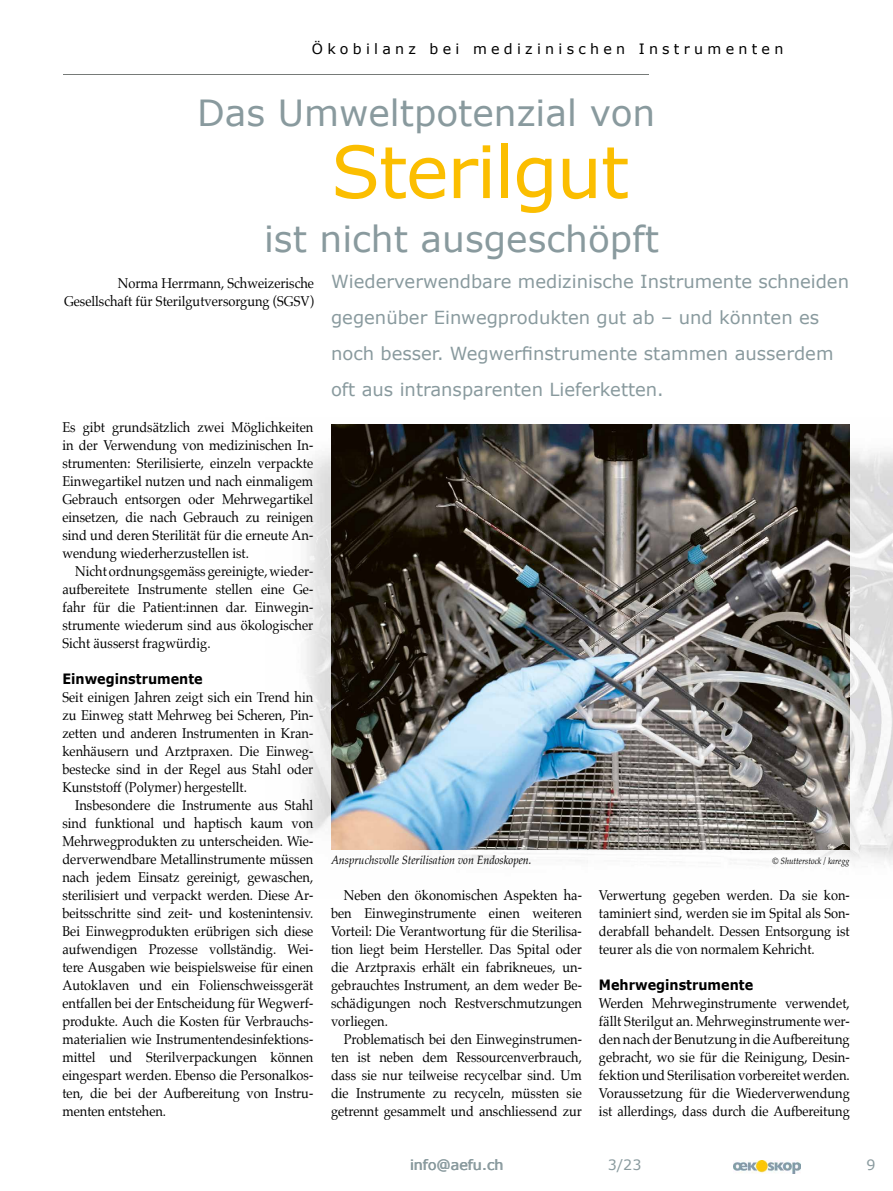
<style>
.page{position:relative;width:893px;height:1191px;background:#fff}
.page>*{position:absolute;margin:0;border:0;box-sizing:border-box;transform-origin:0 0}
.t1{font:72px "Verdana";letter-spacing:-.02em;color:#fbbe00}
.t2{font:36px "Verdana";color:#899a9e}
.t3{font:18px/36px "Verdana";color:#899a9e}
.t4{font:14.25px/18px "Palatino";color:#000;text-align:justify;scale:.9 1}
.t5{font:14.25px/18px "Palatino";color:#000;text-align:justify;scale:.91 1}
.t6{font:14.25px "Verdana";letter-spacing:.3em;color:#000}
.t7{font:700 14.25px "Verdana";color:#000;scale:.9 1}
.t8{font:14.25px "Verdana";color:#899a9e}
.t9{font:italic 12px "Palatino";color:#000;scale:.9 1}
.t10{font:italic 9px "Palatino";color:#000;scale:.9 1}
</style>
<div class="page">
<img style="left:733px;top:1160px;width:67px;height:13px">
<img style="left:304px;top:424px;width:589px;height:441px">
<hr style="left:63px;top:74px;width:585px;height:1px;background:#767a78">
<img style="left:331px;top:425px;width:519px;height:424px">
<p class="t6" style="left:312px;top:40px;width:473px">Ökobilanz bei medizinischen Instrumenten</p>
<h2 class="t2" style="left:197px;top:90px;width:460px">Das Umweltpotenzial von</h2>
<h1 class="t1" style="left:331px;top:126px;width:300px">Sterilgut</h1>
<h2 class="t2" style="left:264px;top:216px;width:397px">ist nicht ausgeschöpft</h2>
<p class="t3" style="left:331px;top:264px;width:519px">Wiederverwendbare medizinische Instrumente schneiden gegenüber Einwegprodukten gut ab – und könnten es noch besser. Wegwerfinstrumente stammen ausserdem oft aus intransparenten Lieferketten.</p>
<p class="t4" style="left:64px;top:274px;width:279px;text-align:right">Norma Herrmann, Schweizerische<br>Gesellschaft für Sterilgutversorgung (SGSV)</p>
<p class="t4" style="left:62px;top:418px;width:280px">Es gibt grundsätzlich zwei Möglichkeiten in der Verwendung von medizinischen In&shy;strumenten: Sterilisierte, einzeln verpackte Einwegartikel nutzen und nach einmaligem Gebrauch entsorgen oder Mehrwegartikel einsetzen, die nach Gebrauch zu reinigen sind und deren Sterilität für die erneute An&shy;wendung wiederherzustellen ist.</p>
<p class="t4" style="left:62px;top:562px;width:280px;text-indent:13px">Nicht ordnungsgemäss gereinigte, wie der - aufbereitete Instrumente stellen eine Ge&shy;fahr für die Patient:innen dar. Einwegin&shy;strumente wiederum sind aus ökologischer Sicht äusserst fragwürdig.</p>
<p class="t7" style="left:62px;top:669px;width:157px">Einweginstrumente</p>
<p class="t4" style="left:62px;top:688px;width:280px">Seit einigen Jahren zeigt sich ein Trend hin zu Einweg statt Mehrweg bei Scheren, Pin&shy;zetten und anderen Instrumenten in Kran&shy;kenhäusern und Arztpraxen. Die Einweg&shy;bestecke sind in der Regel aus Stahl oder Kunststoff (Polymer) hergestellt.</p>
<p class="t4" style="left:62px;top:796px;width:280px;text-indent:13px">Insbesondere die Instrumente aus Stahl sind funktional und haptisch kaum von Mehrwegprodukten zu unterscheiden. Wie&shy;derverwendbare Metallinstrumente müssen nach jedem Einsatz gereinigt, gewaschen, sterilisiert und verpackt werden. Diese Ar&shy;beitsschritte sind zeit- und kostenintensiv.<br>Bei Einwegprodukten erübrigen sich diese aufwendigen Prozesse vollständig. Wei&shy;tere Ausgaben wie beispielsweise für einen Autoklaven und ein Folien schweissgerät entfallen bei der Entscheidung für Wegwerf&shy;produkte. Auch die Kosten für Verbrauchs&shy;materialien wie Instrumentendesinfektions&shy;mittel und Sterilverpackungen können ein gespart werden. Ebenso die Personalkos&shy;ten, die bei der Aufbereitung von Instru&shy;menten entstehen.</p>
<p class="t9" style="left:331px;top:850px;width:224px">Anspruchsvolle Sterilisation von Endoskopen.</p>
<p class="t10" style="left:772px;top:853px;width:87px">© Shutterstock / karegg</p>
<p class="t4" style="left:331px;top:886px;width:280px;text-indent:13px">Neben den ökonomischen Aspekten ha&shy;ben Einweginstrumente einen weiteren Vorteil: Die Verantwortung für die Sterilisa&shy;tion liegt beim Hersteller. Das Spital oder die Arztpraxis erhält ein fabrikneues, un&shy;gebrauchtes Instrument, an dem weder Be&shy;schädigungen noch Restverschmutzungen vorliegen.</p>
<p class="t4" style="left:331px;top:1030px;width:280px;text-indent:13px">Problematisch bei den Einweginstrumen&shy;ten ist neben dem Ressourcenverbrauch, dass sie nur teilweise recycelbar sind. Um die Instrumente zu recyceln, müssten sie getrennt gesammelt und anschliessend zur</p>
<p class="t4" style="left:599px;top:886px;width:280px">Verwertung gegeben werden. Da sie kon&shy;taminiert sind, werden sie im Spital als Son&shy;derabfall behandelt. Dessen Entsorgung ist teurer als die von normalem Kehricht.</p>
<p class="t7" style="left:599px;top:975px;width:173px">Mehrweginstrumente</p>
<p class="t5" style="left:599px;top:994px;width:277px">Werden Mehrweginstrumente verwendet, fällt Sterilgut an. Mehrweginstrumente wer&shy;den nach der Benutzung in die Aufberei tung gebracht, wo sie für die Reinigung, Desin&shy;fektion und Sterilisation vorbereitet werden.<br>Voraussetzung für die Wiederverwen dung ist allerdings, dass durch die Aufbereitung</p>
<p class="t8" style="left:410px;top:1156px;width:95px">info@aefu.ch</p>
<p class="t8" style="left:608px;top:1156px;width:35px">3/23</p>
<p class="t8" style="left:866px;top:1156px;width:11px">9</p>
</div>
